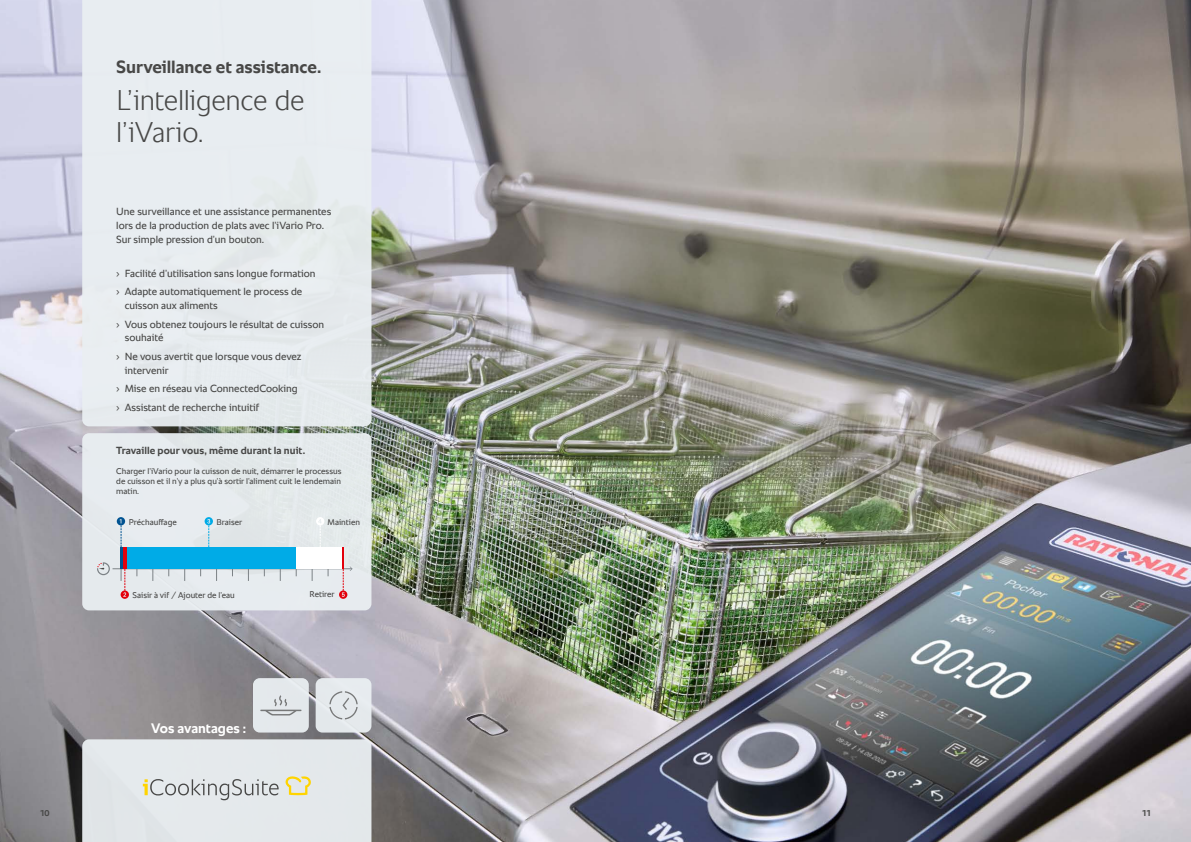
<style>
.page{position:relative;width:1191px;height:842px;background:#fff}
.page>*{position:absolute;margin:0;border:0;box-sizing:border-box;transform-origin:0 0}
.t1{font:300 29px/32px "RATIONAL Sans TT";letter-spacing:-.01em;color:#484847}
.t2{font:700 18px "RATIONAL Sans TT";color:#484847}
.t3{font:700 14px "RATIONAL Sans TT";color:#fff}
.t4{font:10.5px/18.7px "RATIONAL Sans TT";color:#484847}
.t5{font:700 10.5px "RATIONAL Sans TT";letter-spacing:.005em;color:#484847}
.t6{font:8.5px/10.2px "RATIONAL Sans TT";color:#484847;text-align:justify}
.t7{font:700 8.5px "RATIONAL Sans TT";color:#484847}
</style>
<div class="page">
<img style="left:0;top:0;width:1191px;height:842px">
<div style="left:82px;top:0;width:289px;height:426px;background:#e8edf1"></div>
<div style="left:82px;top:433px;width:289px;height:177px;background:#eaeff2;border-radius:7px"></div>
<div style="left:82px;top:739px;width:289px;height:103px;background:#e4e8eb"></div>
<div style="left:253px;top:678px;width:56px;height:54px;background:#e4e8ec;border-radius:7px"></div>
<svg style="left:260px;top:695px;width:41px;height:20px"></svg>
<div style="left:316px;top:678px;width:55px;height:54px;background:#eaeff2;border-radius:7px"></div>
<svg style="left:329px;top:691px;width:29px;height:28px"></svg>
<hr style="left:112px;top:568px;width:240px;height:1px;background:#7c8286">
<svg style="left:184px;top:569px;width:1px;height:12px"></svg>
<svg style="left:216px;top:569px;width:1px;height:12px"></svg>
<svg style="left:153px;top:569px;width:1px;height:12px"></svg>
<svg style="left:248px;top:569px;width:1px;height:12px"></svg>
<svg style="left:312px;top:569px;width:1px;height:12px"></svg>
<svg style="left:280px;top:569px;width:1px;height:12px"></svg>
<svg style="left:97px;top:562px;width:13px;height:13px"></svg>
<div style="left:296px;top:547px;width:48px;height:22px;background:#fff"></div>
<div style="left:127px;top:547px;width:169px;height:22px;background:#00abe7"></div>
<hr style="left:123px;top:547px;width:4px;height:22px;background:#e3000b">
<svg style="left:117px;top:517px;width:8px;height:30px"></svg>
<svg style="left:205px;top:517px;width:8px;height:30px"></svg>
<hr style="left:342px;top:547px;width:2px;height:22px;background:#e3000b">
<svg style="left:121px;top:569px;width:8px;height:30px"></svg>
<svg style="left:316px;top:517px;width:8px;height:30px"></svg>
<svg style="left:339px;top:566px;width:13px;height:33px"></svg>
<h2 class="t2" style="left:116px;top:53px;width:206px">Surveillance et assistance.</h2>
<h1 class="t1" style="left:116px;top:84px;width:190px">L’intelligence de l’iVario.</h1>
<p class="t4" style="left:116px;top:205px;width:216px;line-height:13.6px">Une surveillance et une assistance permanentes lors de la production de plats avec l’iVario Pro.<br>Sur simple pression d’un bouton.</p>
<p class="t4" style="left:116px;top:264px;width:201px">› Facilité d’utilisation sans longue formation › Adapte automatiquement le process de</p>
<p class="t4" style="left:116px;top:296px;width:209px;text-indent:9px">cuisson aux aliments<br>› Vous obtenez toujours le résultat de cuisson</p>
<p class="t4" style="left:116px;top:328px;width:187px;text-indent:9px">souhaité<br>› Ne vous avertit que lorsque vous devez</p>
<p class="t4" style="left:116px;top:361px;width:183px;text-indent:9px">intervenir<br>› Mise en réseau via ConnectedCooking › Assistant de recherche intuitif</p>
<p class="t5" style="left:116px;top:442px;width:190px">Travaille pour vous, même durant la nuit.</p>
<p class="t6" style="left:116px;top:466px;width:227px">Charger l’iVario pour la cuisson de nuit, démarrer le processus de cuisson et il n’y a plus qu’à sortir l’aliment cuit le lendemain matin.</p>
<p class="t6" style="left:129px;top:517px;width:49px">Préchauffage</p>
<p class="t6" style="left:216px;top:517px;width:27px">Braiser</p>
<p class="t6" style="left:328px;top:517px;width:34px">Maintien</p>
<p class="t6" style="left:133px;top:590px;width:104px">Saisir à vif / Ajouter de l’eau</p>
<p class="t6" style="left:310px;top:589px;width:27px">Retirer</p>
<h3 class="t3" style="left:151px;top:718px;width:96px">Vos avantages :</h3>
<p class="t7" style="left:40px;top:807px;width:11px">10</p>
<p class="t7" style="left:1141px;top:807px;width:11px">11</p>
</div>
